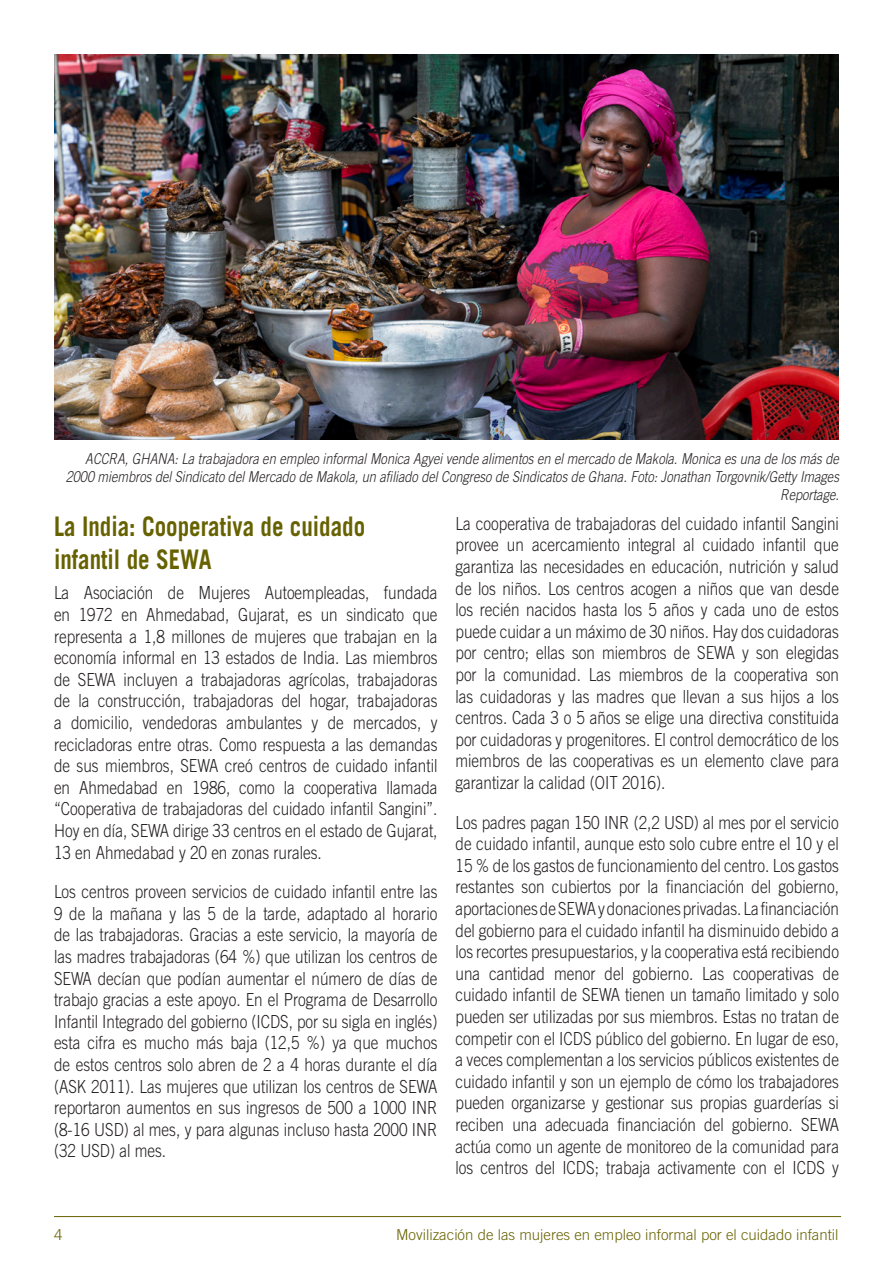
<style>
.page{position:relative;width:893px;height:1263px;background:#fff}
.page>*{position:absolute;margin:0;border:0;box-sizing:border-box;transform-origin:0 0}
.t1{font:700 27px/32.4px "Trade Gothic";color:#676200;scale:.85 1}
.t2{font:300 18px/21.6px "Trade Gothic";color:#231f20;text-align:justify;scale:.85 1}
.t3{font:italic 300 15px/18px "Trade Gothic";color:#231f20;text-align:right;scale:.85 1}
.t4{font:300 15px "Trade Gothic";color:#676200}
</style>
<div class="page">
<hr style="left:54px;top:1216px;width:787px;height:1px;background:#676200">
<img style="left:54px;top:54px;width:785px;height:385px">
<p class="t3" style="left:66px;top:451px;width:911px">ACCRA, GHANA: La trabajadora en empleo informal Monica Agyei vende alimentos en el mercado de Makola. Monica es una de los más de<br>2000 miembros del Sindicato del Mercado de Makola, un afiliado del Congreso de Sindicatos de Ghana. Foto: Jonathan Torgovnik/Getty Images<br>Reportage.</p>
<h1 class="t1" style="left:54px;top:512px;width:368px">La India: Cooperativa de cuidado infantil de SEWA</h1>
<p class="t2" style="left:54px;top:584px;width:453px">La Asociación de Mujeres Autoempleadas, fundada en 1972 en Ahmedabad, Gujarat, es un sindicato que representa a 1,8 millones de mujeres que trabajan en la economía informal en 13 estados de India. Las miembros de SEWA incluyen a trabajadoras agrícolas, trabajadoras de la construcción, trabajadoras del hogar, trabajadoras a domicilio, vendedoras ambulantes y de mercados, y recicladoras entre otras. Como respuesta a las demandas de sus miembros, SEWA creó centros de cuidado infantil en Ahmedabad en 1986, como la cooperativa llamada “Cooperativa de trabajadoras del cuidado infantil Sangini”.<br>Hoy en día, SEWA dirige 33 centros en el estado de Gujarat, 13 en Ahmedabad y 20 en zonas rurales.</p>
<p class="t2" style="left:54px;top:883px;width:453px">Los centros proveen servicios de cuidado infantil entre las 9 de la mañana y las 5 de la tarde, adaptado al horario de las trabajadoras. Gracias a este servicio, la mayoría de las madres trabajadoras (64 %) que utilizan los centros de SEWA decían que podían aumentar el número de días de trabajo gracias a este apoyo. En el Programa de Desarrollo Infantil Integrado del gobierno (ICDS, por su sigla en inglés) esta cifra es mucho más baja (12,5 %) ya que muchos de estos centros solo abren de 2 a 4 horas durante el día (ASK 2011). Las mujeres que utilizan los centros de SEWA reportaron aumentos en sus ingresos de 500 a 1000 INR (8-16 USD) al mes, y para algunas incluso hasta 2000 INR (32 USD) al mes.</p>
<p class="t2" style="left:455px;top:514px;width:453px">La cooperativa de trabajadoras del cuidado infantil Sangini provee un acercamiento integral al cuidado infantil que garantiza las necesidades en educación, nutrición y salud de los niños. Los centros acogen a niños que van desde los recién nacidos hasta los 5 años y cada uno de estos puede cuidar a un máximo de 30 niños. Hay dos cuidadoras por centro; ellas son miembros de SEWA y son elegidas por la comunidad. Las miembros de la cooperativa son las cuidadoras y las madres que llevan a sus hijos a los centros. Cada 3 o 5 años se elige una directiva constituida por cuidadoras y progenitores. El control democrático de los miembros de las cooperativas es un elemento clave para garantizar la calidad (OIT 2016).</p>
<p class="t2" style="left:455px;top:813px;width:453px">Los padres pagan 150 INR (2,2 USD) al mes por el servicio de cuidado infantil, aunque esto solo cubre entre el 10 y el 15 % de los gastos de funcionamiento del centro. Los gastos restantes son cubiertos por la financiación del gobierno, aportaciones de SEWA y donaciones privadas. La financiación del gobierno para el cuidado infantil ha disminuido debido a los recortes presupuestarios, y la cooperativa está recibiendo una cantidad menor del gobierno. Las cooperativas de cuidado infantil de SEWA tienen un tamaño limitado y solo pueden ser utilizadas por sus miembros. Estas no tratan de competir con el ICDS público del gobierno. En lugar de eso, a veces complementan a los servicios públicos existentes de cuidado infantil y son un ejemplo de cómo los trabajadores pueden organizarse y gestionar sus propias guarderías si reciben una adecuada financiación del gobierno. SEWA actúa como un agente de monitoreo de la comunidad para los centros del ICDS; trabaja activamente con el ICDS y</p>
<p class="t4" style="left:54px;top:1229px;width:10px">4</p>
<p class="t4" style="left:396px;top:1229px;width:444px">Movilización de las mujeres en empleo informal por el cuidado infantil</p>
</div>
